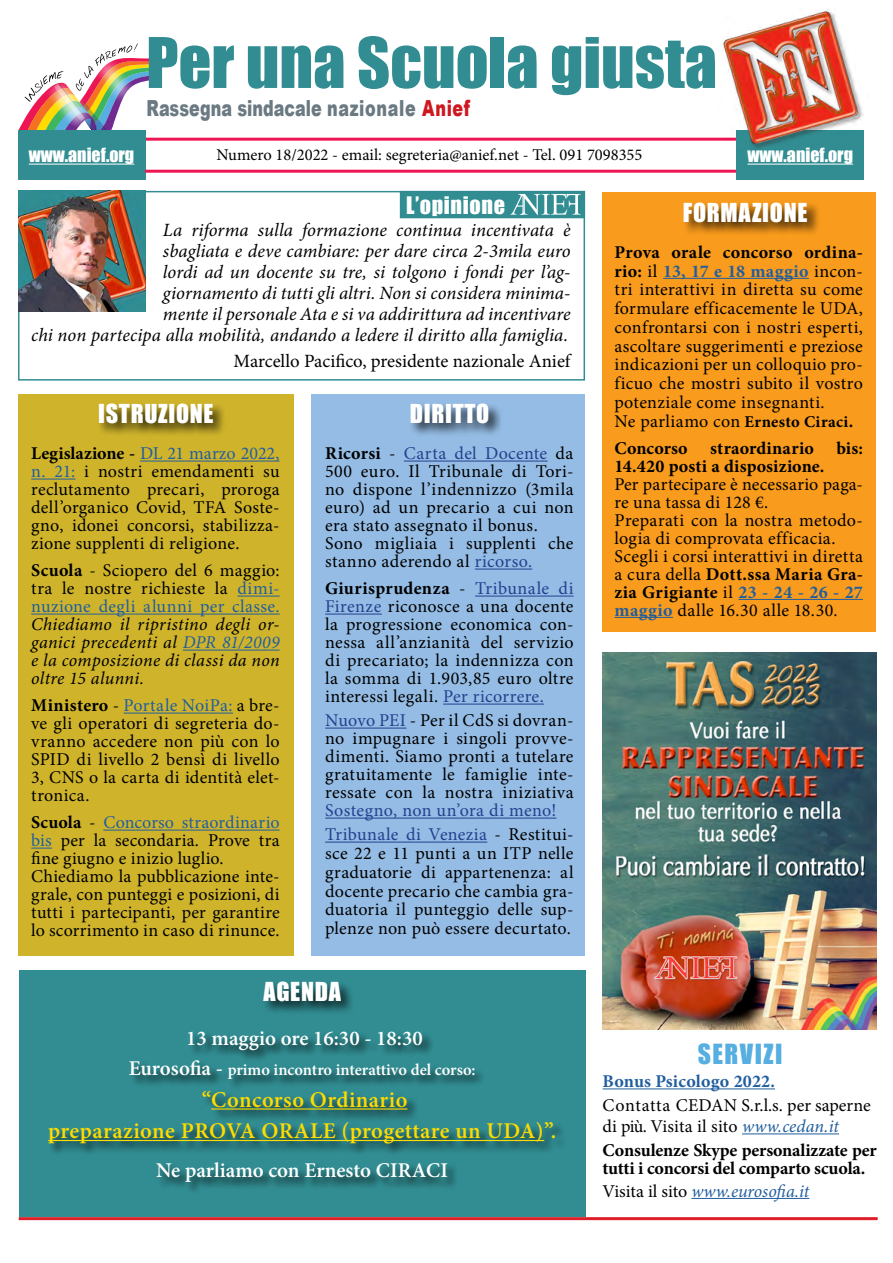
<style>
.page{position:relative;width:893px;height:1263px;background:#fff}
.page>*{position:absolute;margin:0;border:0;box-sizing:border-box;transform-origin:0 0}
.t1{font:64.35px "Impact";color:#318d92}
.t2{font:25.5px "Impact";letter-spacing:.06em;color:#56aee1}
.t3{font:24px "Impact";letter-spacing:.03em;color:#fff}
.t4{font:600 22.5px "Minion Pro";letter-spacing:.02em;color:#ffdb00}
.t5{font:900 22.2px "Arial";color:#6a7982;scale:.72 1}
.t6{font:22.2px "Impact";letter-spacing:.03em;color:#fff}
.t7{font:600 21px "Minion Pro";color:#fff}
.t8{font:italic 18.75px/21px "Minion Pro";color:#000;text-align:justify}
.t9{font:18.75px "Minion Pro";color:#000}
.t10{font:18px/18px "Minion Pro";letter-spacing:.015em;color:#000;text-align:justify}
.t11{font:italic 18px/18px "Minion Pro";letter-spacing:.015em;color:#000;text-align:justify}
.t12{font:700 18px/18px "Minion Pro";letter-spacing:-.005em;color:#000}
.t13{font:italic 18px "Minion Pro";letter-spacing:-.005em;color:#215e9e}
.t14{font:18px "Impact";color:#fff}
.t15{font:700 18px "Minion Pro";letter-spacing:.01em;color:#215e9e}
.t16{font:16.5px "Minion Pro";color:#000}
.t17{font:600 16.5px "Minion Pro";color:#fff}
.s1{color:#ce171e}
.s2{font-weight:700}
.s3{color:#215e9e}
.s4{font-weight:700;font-style:normal}
.s5{font-style:normal}
.s6{font-style:normal;color:#215e9e}
.s7{color:#25408f}
.s8{font-size:21px}
.s9{font-weight:700;color:#215e9e}
.s10{font-weight:700;font-size:16.5px}
.s11{font-style:italic;color:#215e9e}
.s12{font-style:normal;color:#000}
</style>
<div class="page">
<div style="left:602px;top:192px;width:273px;height:439px;background:#f99b1c"></div>
<div style="left:681px;top:201px;width:140px;height:35px;background:#000;opacity:.75"></div>
<img style="left:18px;top:43px;width:135px;height:112px">
<hr style="left:140px;top:138px;width:648px;height:3px;background:#ed1653">
<div style="left:18px;top:394px;width:275px;height:562px;background:#cfb42b"></div>
<div style="left:96px;top:402px;width:131px;height:35px;background:#000;opacity:.75"></div>
<div style="left:18px;top:130px;width:127px;height:50px;background:#318d92"></div>
<hr style="left:29px;top:164px;width:105px;height:1px;background:#fff">
<hr style="left:145px;top:170px;width:643px;height:3px;background:#ed1653">
<hr style="left:19px;top:1217px;width:859px;height:3px;background:#de1f29">
<div style="left:19px;top:971px;width:567px;height:246px;background:#318d92"></div>
<div style="left:311px;top:394px;width:274px;height:562px;background:#94bce4"></div>
<div style="left:737px;top:130px;width:127px;height:50px;background:#318d92"></div>
<hr style="left:747px;top:164px;width:106px;height:1px;background:#fff">
<img style="left:718px;top:9px;width:146px;height:144px">
<div style="left:18px;top:191px;width:567px;height:190px;border:2px solid #318d92"></div>
<img style="left:19px;top:190px;width:127px;height:122px">
<div style="left:400px;top:191px;width:185px;height:27px;background:#318d92"></div>
<svg style="left:510px;top:194px;width:71px;height:21px"></svg>
<div style="left:48px;top:1031px;width:519px;height:164px;background:#000;opacity:.75"></div>
<hr style="left:211px;top:1108px;width:196px;height:1px;background:#ffdb00">
<hr style="left:48px;top:1140px;width:496px;height:1px;background:#ffdb00">
<hr style="left:140px;top:461px;width:140px;height:1px;background:#215e9e">
<hr style="left:31px;top:479px;width:45px;height:1px;background:#215e9e">
<hr style="left:237px;top:596px;width:43px;height:1px;background:#215e9e">
<hr style="left:31px;top:614px;width:249px;height:1px;background:#215e9e">
<hr style="left:183px;top:650px;width:97px;height:1px;background:#215e9e">
<hr style="left:124px;top:713px;width:109px;height:1px;background:#215e9e">
<hr style="left:103px;top:830px;width:177px;height:1px;background:#215e9e">
<svg style="left:31px;top:848px;width:21px;height:1px"></svg>
<hr style="left:404px;top:461px;width:144px;height:1px;background:#25408f">
<hr style="left:475px;top:569px;width:57px;height:1px;background:#25408f">
<hr style="left:475px;top:596px;width:99px;height:1px;background:#25408f">
<hr style="left:325px;top:614px;width:57px;height:1px;background:#25408f">
<hr style="left:443px;top:704px;width:101px;height:1px;background:#25408f">
<hr style="left:325px;top:728px;width:81px;height:1px;background:#25408f">
<hr style="left:325px;top:818px;width:231px;height:1px;background:#25408f">
<hr style="left:325px;top:842px;width:162px;height:1px;background:#25408f">
<hr style="left:603px;top:1088px;width:172px;height:1px;background:#215e9e">
<hr style="left:742px;top:1133px;width:97px;height:1px;background:#215e9e">
<hr style="left:691px;top:1198px;width:118px;height:1px;background:#215e9e">
<div style="left:408px;top:402px;width:95px;height:35px;background:#000;opacity:.75"></div>
<hr style="left:663px;top:278px;width:146px;height:1px;background:#215e9e">
<hr style="left:739px;top:599px;width:124px;height:1px;background:#215e9e">
<hr style="left:614px;top:617px;width:59px;height:1px;background:#215e9e">
<img style="left:602px;top:652px;width:274px;height:378px">
<div style="left:261px;top:980px;width:94px;height:35px;background:#000;opacity:.75"></div>
<p class="t14" style="left:29px;top:141px;width:107px">www.anief.org</p>
<p class="t1" style="left:146px;top:13px;width:572px">Per una Scuola giusta</p>
<p class="t5" style="left:147px;top:92px;width:451px">Rassegna sindacale nazionale <span class="s1">Anief</span></p>
<p class="t16" style="left:217px;top:143px;width:427px">Numero 18/2022 - email: segreteria@anief.net - Tel. 091 7098355</p>
<p class="t14" style="left:747px;top:141px;width:107px">www.anief.org</p>
<p class="t6" style="left:406px;top:188px;width:100px">L’opinione</p>
<p class="t8" style="left:163px;top:219px;width:409px">La riforma sulla formazione continua incentivata è sbagliata e deve cambiare: per dare circa 2-3mila euro lordi ad un docente su tre, si tolgono i fondi per l’ag&shy;giornamento di tutti gli altri. Non si considera minima&shy;mente il personale Ata e si va addirittura ad incentivare</p>
<p class="t8" style="left:31px;top:324px;width:538px">chi non partecipa alla mobilità, andando a ledere il diritto alla famiglia.</p>
<p class="t9" style="left:234px;top:348px;width:338px">Marcello Pacifico, presidente nazionale Anief</p>
<p class="t3" style="left:410px;top:395px;width:81px">DIRITTO</p>
<p class="t3" style="left:98px;top:395px;width:117px">ISTRUZIONE</p>
<p class="t10" style="left:31px;top:445px;width:250px"><span class="s2">Legislazione -</span> <span class="s3">DL 21 marzo 2022, n. 21:</span> i nostri emendamenti su reclutamento precari, proroga dell’organico Covid, TFA Soste&shy;gno, idonei concorsi, stabilizza&shy;zione supplenti di religione.</p>
<p class="t11" style="left:31px;top:561px;width:250px"><span class="s4">Scuola</span> <span class="s5">- Sciopero del 6 maggio: tra le nostre richieste la</span> <span class="s6">dimi&shy;nuzione degli alunni per classe.<br></span>Chiediamo il ripristino degli or&shy;ganici precedenti al <span class="s3">DPR 81/2009 </span>e la composizione di classi da non oltre 15 alunni.</p>
<p class="t10" style="left:31px;top:697px;width:250px"><span class="s2">Ministero</span> - <span class="s3">Portale NoiPa:</span> a bre&shy;ve gli operatori di segreteria do&shy;vranno accedere non più con lo SPID di livello 2 bensì di livello 3, CNS o la carta di identità elet&shy;tronica.</p>
<p class="t10" style="left:31px;top:814px;width:250px"><span class="s2">Scuola</span> - <span class="s3">Concorso straordinario bis</span> per la secondaria. Prove tra fine giugno e inizio luglio.</p>
<p class="t10" style="left:31px;top:868px;width:250px">Chiediamo la pubblicazione inte&shy;grale, con punteggi e posizioni, di tutti i partecipanti, per garantire lo scorrimento in caso di rinunce.</p>
<p class="t10" style="left:325px;top:445px;width:250px"><span class="s2">Ricorsi</span> - <span class="s7">Carta del Docente</span> da 500 euro. Il Tribunale di Tori&shy;no dispone l’indennizzo (3mila euro) ad un precario a cui non era stato assegnato il bonus.</p>
<p class="t10" style="left:325px;top:535px;width:250px">Sono migliaia i supplenti che stanno aderendo al <span class="s7">ricorso.</span></p>
<p class="t10" style="left:325px;top:580px;width:250px"><span class="s2">Giurisprudenza</span> - <span class="s7">Tribunale di Firenze</span> riconosce a una docente la progressione economica con&shy;nessa all’anzianità del servizio di precariato; la indennizza con la somma di 1.903,85 euro oltre interessi legali. <span class="s7">Per ricorrere.</span></p>
<p class="t10" style="left:325px;top:712px;width:250px"><span class="s7">Nuovo PEI</span> - Per il CdS si dovran&shy;no impugnare i singoli provve&shy;dimenti. Siamo pronti a tutelare gratuitamente le famiglie inte&shy;ressate con la nostra iniziativa <span class="s7">Sostegno, non un’ora di meno!</span></p>
<p class="t10" style="left:325px;top:825px;width:250px;line-height:18.8px"><span class="s7">Tribunale di Venezia</span> - Restitui&shy;sce 22 e 11 punti a un ITP nelle graduatorie di appartenenza: al docente precario che cambia gra&shy;duatoria il punteggio delle sup&shy;plenze non può essere decurtato.</p>
<p class="t3" style="left:263px;top:973px;width:79px">AGENDA</p>
<p class="t7" style="left:186px;top:1024px;width:238px">13 maggio ore 16:30 - 18:30</p>
<p class="t17" style="left:129px;top:1058px;width:348px"><span class="s8">Eurosofia -</span> primo incontro interattivo del corso:</p>
<p class="t4" style="left:202px;top:1084px;width:207px">“Concorso Ordinario</p>
<p class="t4" style="left:48px;top:1115px;width:510px">preparazione PROVA ORALE (progettare un UDA)”.</p>
<p class="t7" style="left:156px;top:1156px;width:293px">Ne parliamo con Ernesto CIRACI</p>
<p class="t3" style="left:683px;top:194px;width:126px">FORMAZIONE</p>
<p class="t10" style="left:614px;top:243px;width:250px;line-height:18.8px"><span class="s2">Prova orale concorso ordina&shy;rio:</span> il <span class="s9">13, 17 e 18 maggio</span> incon&shy;tri interattivi in diretta su come formulare efficacemente le UDA, confrontarsi con i nostri esperti, ascoltare suggerimenti e preziose indicazioni per un colloquio pro&shy;ficuo che mostri subito il vostro potenziale come insegnanti.</p>
<p class="t10" style="left:614px;top:412px;width:240px">Ne parliamo con <span class="s10">Ernesto Ciraci</span><span class="s2">.</span></p>
<p class="t12" style="left:614px;top:439px;width:75px">Concorso</p>
<p class="t12" style="left:710px;top:439px;width:105px">straordinario</p>
<p class="t12" style="left:836px;top:439px;width:28px">bis:</p>
<p class="t12" style="left:614px;top:457px;width:211px">14.420 posti a disposizione.</p>
<p class="t10" style="left:614px;top:475px;width:250px">Per partecipare è necessario paga&shy;re una tassa di 128 €.</p>
<p class="t10" style="left:614px;top:511px;width:250px">Preparati con la nostra metodo&shy;logia di comprovata efficacia.</p>
<p class="t10" style="left:614px;top:547px;width:250px">Scegli i corsi interattivi in diretta a cura della <span class="s2">Dott.ssa Maria Gra&shy;zia Grigiante</span> il <span class="s9">23 - 24 - 26 - 27 maggio</span> dalle 16.30 alle 18.30.</p>
<p class="t2" style="left:698px;top:1034px;width:86px">SERVIZI</p>
<p class="t15" style="left:603px;top:1069px;width:174px">Bonus Psicologo 2022.</p>
<p class="t10" style="left:603px;top:1095px;width:270px;line-height:21px">Contatta CEDAN S.r.l.s. per saperne di più. Visita il sito <span class="s11">www.cedan.it</span></p>
<p class="t12" style="left:603px;top:1141px;width:276px">Consulenze Skype personalizzate per tutti i concorsi del comparto scuola.</p>
<p class="t13" style="left:603px;top:1178px;width:208px"><span class="s12">Visita il sito</span> www.eurosofia.it</p>
</div>
